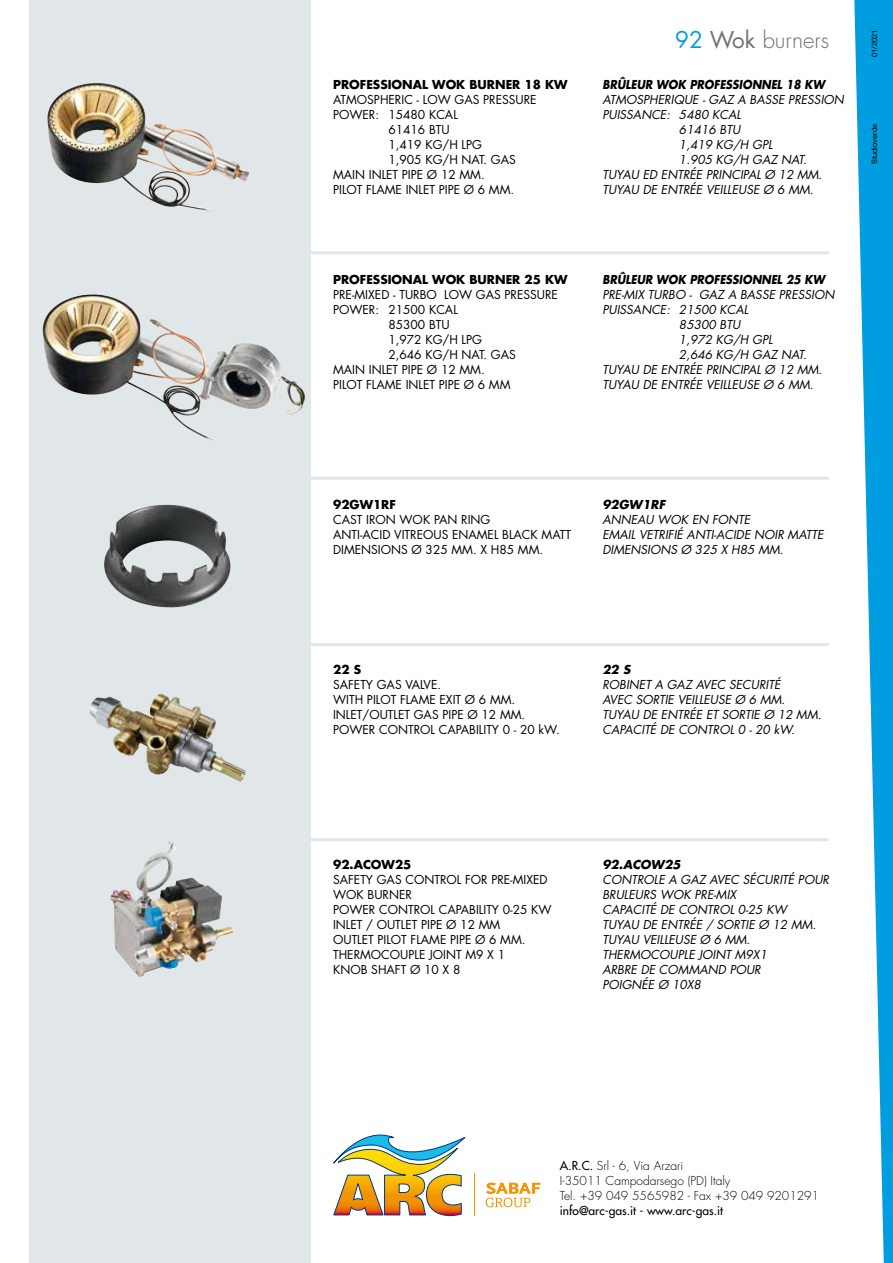
<style>
.page{position:relative;width:893px;height:1263px;background:#fff}
.page>*{position:absolute;margin:0;border:0;box-sizing:border-box;transform-origin:0 0}
.t1{font:300 22.5px "Futura Std";color:#707172}
.t2{font:italic 12px/15px "Futura Std";color:#000}
.t3{font:12px/15px "Futura Std";color:#000}
.t4{font:300 12px/15px "Futura Std";color:#000}
.t5{font:700 12px "Futura Std";color:#000}
.t6{font:italic 700 12px "Futura Std";color:#000;scale:.9 1}
.t7{font:500 12px "Futura Std";color:#000}
.t8{font:italic 700 12px "Futura Std";color:#000}
.t9{font:7.5px "Helvetica Neue LT Std";color:#000}
.s1{font-weight:400;color:#009ee0}
.s2{font-weight:400}
.s3{font-weight:500}
</style>
<div class="page">
<div style="left:30px;top:0;width:281px;height:1263px;background:#e1e6e9"></div>
<hr style="left:290px;top:251px;width:539px;height:3px;background:#e1e6e9">
<hr style="left:290px;top:477px;width:539px;height:3px;background:#e1e6e9">
<hr style="left:290px;top:643px;width:539px;height:3px;background:#e1e6e9">
<hr style="left:290px;top:838px;width:539px;height:3px;background:#e1e6e9">
<svg style="left:854px;top:0;width:39px;height:1263px;fill:#009ee0"></svg>
<img style="left:47px;top:84px;width:186px;height:128px">
<img style="left:43px;top:295px;width:172px;height:146px">
<img style="left:104px;top:505px;width:127px;height:103px">
<img style="left:110px;top:840px;width:124px;height:137px">
<svg style="left:333px;top:1134px;width:133px;height:82px"></svg>
<svg style="left:485px;top:1182px;width:55px;height:25px"></svg>
<hr style="left:474px;top:1174px;width:1px;height:42px;background:#f39400">
<img style="left:89px;top:693px;width:157px;height:89px">
<p class="t5" style="left:333px;top:77px;width:236px">PROFESSIONAL WOK BURNER 18 KW</p>
<p class="t3" style="left:333px;top:92px;width:205px">ATMOSPHERIC - LOW GAS PRESSURE</p>
<p class="t3" style="left:333px;top:107px;width:126px">POWER: 15480 KCAL</p>
<p class="t3" style="left:388px;top:122px;width:63px">61416 BTU</p>
<p class="t3" style="left:388px;top:137px;width:95px">1,419 KG/H LPG</p>
<p class="t3" style="left:388px;top:152px;width:129px">1,905 KG/H NAT. GAS</p>
<p class="t3" style="left:333px;top:167px;width:153px">MAIN INLET PIPE Ø 12 MM.</p>
<p class="t3" style="left:333px;top:182px;width:183px">PILOT FLAME INLET PIPE Ø 6 MM.</p>
<p class="t5" style="left:333px;top:272px;width:236px">PROFESSIONAL WOK BURNER 25 KW</p>
<p class="t3" style="left:333px;top:287px;width:226px">PRE-MIXED - TURBO LOW GAS PRESSURE</p>
<p class="t3" style="left:333px;top:302px;width:126px">POWER: 21500 KCAL</p>
<p class="t3" style="left:388px;top:317px;width:63px">85300 BTU</p>
<p class="t3" style="left:388px;top:332px;width:95px">1,972 KG/H LPG</p>
<p class="t3" style="left:388px;top:347px;width:129px">2,646 KG/H NAT. GAS</p>
<p class="t3" style="left:333px;top:362px;width:153px">MAIN INLET PIPE Ø 12 MM.</p>
<p class="t3" style="left:333px;top:377px;width:179px">PILOT FLAME INLET PIPE Ø 6 MM</p>
<h1 class="t1" style="left:675px;top:26px;width:155px"><span class="s1">92</span> <span class="s2">Wok</span> burners</h1>
<p class="t6" style="left:602px;top:77px;width:249px">BRÛLEUR WOK PROFESSIONNEL 18 KW</p>
<p class="t2" style="left:602px;top:93px;width:243px">ATMOSPHERIQUE - GAZ A BASSE PRESSION</p>
<p class="t2" style="left:602px;top:108px;width:140px">PUISSANCE: 5480 KCAL</p>
<p class="t2" style="left:679px;top:123px;width:63px">61416 BTU</p>
<p class="t2" style="left:679px;top:138px;width:95px">1,419 KG/H GPL</p>
<p class="t2" style="left:679px;top:153px;width:129px">1.905 KG/H GAZ NAT.</p>
<p class="t2" style="left:602px;top:168px;width:221px">TUYAU ED ENTRÉE PRINCIPAL Ø 12 MM.</p>
<p class="t2" style="left:602px;top:183px;width:213px">TUYAU DE ENTRÉE VEILLEUSE Ø 6 MM.</p>
<p class="t9" style="left:870px;top:57px;width:29px;rotate:-90deg">01/2021</p>
<p class="t9" style="left:870px;top:164px;width:42px;rotate:-90deg">Studioverde</p>
<p class="t6" style="left:602px;top:272px;width:249px">BRÛLEUR WOK PROFESSIONNEL 25 KW</p>
<p class="t2" style="left:602px;top:288px;width:233px">PRE-MIX TURBO - GAZ A BASSE PRESSION</p>
<p class="t2" style="left:602px;top:303px;width:148px">PUISSANCE: 21500 KCAL</p>
<p class="t2" style="left:679px;top:318px;width:63px">85300 BTU</p>
<p class="t2" style="left:679px;top:333px;width:95px">1,972 KG/H GPL</p>
<p class="t2" style="left:679px;top:348px;width:129px">2,646 KG/H GAZ NAT.</p>
<p class="t2" style="left:602px;top:363px;width:221px">TUYAU DE ENTRÉE PRINCIPAL Ø 12 MM.</p>
<p class="t2" style="left:602px;top:378px;width:213px">TUYAU DE ENTRÉE VEILLEUSE Ø 6 MM.</p>
<p class="t5" style="left:333px;top:497px;width:64px">92GW1RF</p>
<p class="t3" style="left:333px;top:512px;width:239px">CAST IRON WOK PAN RING<br>ANTI-ACID VITREOUS ENAMEL BLACK MATT<br>DIMENSIONS Ø 325 MM. X H85 MM.</p>
<p class="t8" style="left:602px;top:497px;width:64px">92GW1RF</p>
<p class="t2" style="left:602px;top:513px;width:223px">ANNEAU WOK EN FONTE<br>EMAIL VETRIFIÉ ANTI-ACIDE NOIR MATTE<br>DIMENSIONS Ø 325 X H85 MM.</p>
<p class="t5" style="left:333px;top:662px;width:29px">22 S</p>
<p class="t3" style="left:333px;top:677px;width:228px">SAFETY GAS VALVE.<br>WITH PILOT FLAME EXIT Ø 6 MM.<br>INLET/OUTLET GAS PIPE Ø 12 MM.<br>POWER CONTROL CAPABILITY 0 - 20 kW.</p>
<p class="t8" style="left:602px;top:662px;width:29px">22 S</p>
<p class="t2" style="left:602px;top:678px;width:221px">ROBINET A GAZ AVEC SECURITÉ<br>AVEC SORTIE VEILLEUSE Ø 6 MM.<br>TUYAU DE ENTRÉE ET SORTIE Ø 12 MM.<br>CAPACITÉ DE CONTROL 0 - 20 kW.</p>
<p class="t5" style="left:333px;top:857px;width:80px">92.ACOW25</p>
<p class="t3" style="left:333px;top:872px;width:220px">SAFETY GAS CONTROL FOR PRE-MIXED<br>WOK BURNER<br>POWER CONTROL CAPABILITY 0-25 KW<br>INLET / OUTLET PIPE Ø 12 MM<br>OUTLET PILOT FLAME PIPE Ø 6 MM.<br>THERMOCOUPLE JOINT M9 X 1<br>KNOB SHAFT Ø 10 X 8</p>
<p class="t8" style="left:602px;top:857px;width:80px">92.ACOW25</p>
<p class="t2" style="left:602px;top:873px;width:228px">CONTROLE A GAZ AVEC SÉCURITÉ POUR<br>BRULEURS WOK PRE-MIX<br>CAPACITÉ DE CONTROL 0-25 KW<br>TUYAU DE ENTRÉE / SORTIE Ø 12 MM.<br>TUYAU VEILLEUSE Ø 6 MM.<br>THERMOCOUPLE JOINT M9X1<br>ARBRE DE COMMAND POUR<br>POIGNÉE Ø 10X8</p>
<p class="t4" style="left:560px;top:1159px;width:261px"><span class="s3">A.R.C.</span> Srl - 6, Via Arzari<br>I-35011 Campodarsego (PD) Italy<br>Tel. +39 049 5565982 - Fax +39 049 9201291</p>
<p class="t7" style="left:560px;top:1203px;width:165px">info@arc-gas.it - www.arc-gas.it</p>
</div>
